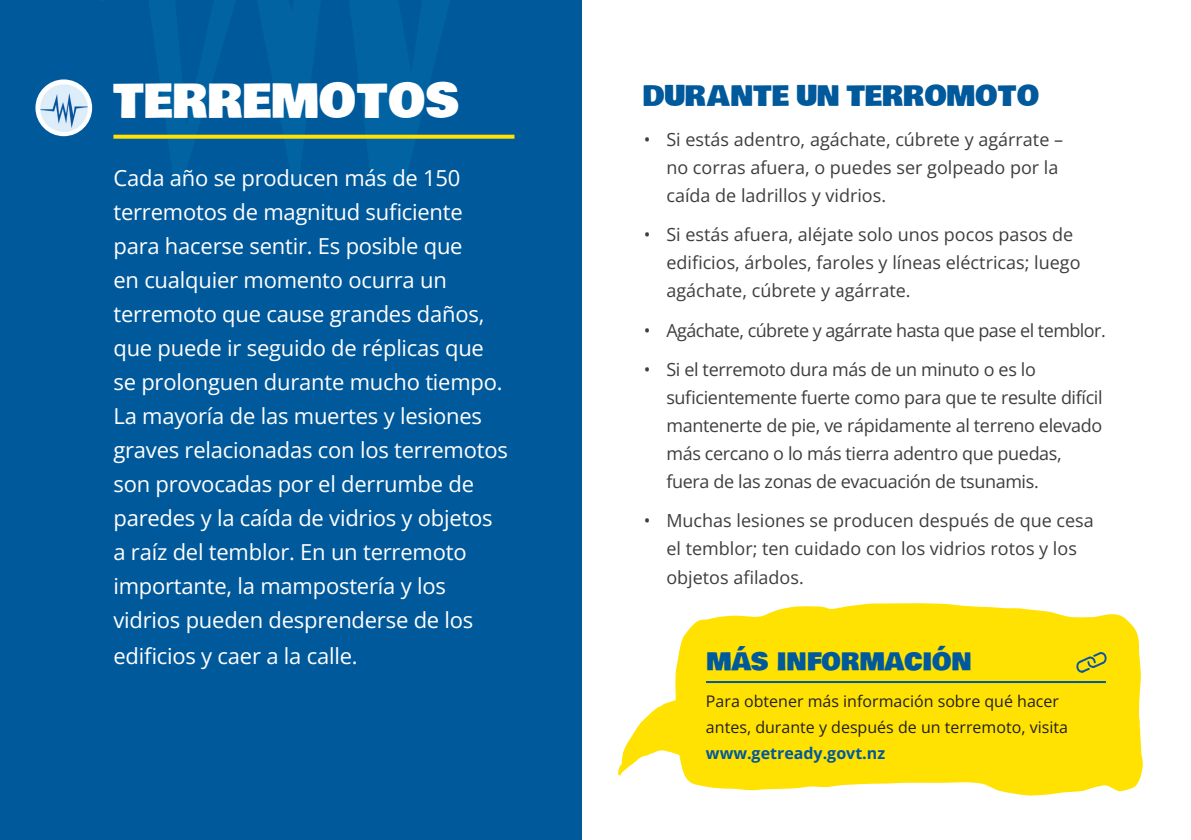
<style>
.page{position:relative;width:1191px;height:840px;background:#fff}
.page>*{position:absolute;margin:0;border:0;box-sizing:border-box;transform-origin:0 0}
.White_headings{font:40px "Bowlby One NZ Regular";color:#fff}
.t1{font:24px "Bowlby One NZ Regular";color:#00599b}
.more_information{font:24px "Bowlby One";color:#00599b}
.Intro{font:22px/34px "Open Sans";letter-spacing:-.01em;color:#fff}
.Bullets{font:18px/28px "Open Sans";color:#3e3e3f}
.Bullets-2{font:18px/28px "Open Sans";letter-spacing:-.02em;color:#3e3e3f}
.Bullets-3{font:18px "Open Sans";letter-spacing:-.03em;color:#3e3e3f}
.Body{font:16px/26px "Open Sans";color:#231f20}
.s1{font-weight:700;color:#00599b}
</style>
<div class="page">
<svg style="left:618px;top:603px;width:524px;height:192px;fill:#ffe201"></svg>
<div style="left:0;top:0;width:581px;height:839px;background:#00599b"></div>
<svg style="left:38px;top:82px;width:477px;height:57px"></svg>
<hr style="left:706px;top:680px;width:400px;height:2px;background:#00599b">
<svg style="left:113px;top:135px;width:401px;height:4px;background:#ebd70c"></svg>
<svg style="left:1076px;top:651px;width:30px;height:21px"></svg>
<img style="left:35px;top:79px;width:57px;height:57px;border-radius:28px">
<p class="White_headings" style="left:113px;top:67px;width:348px">TERREMOTOS</p>
<p class="Intro" style="left:113px;top:160px;width:396px">Cada año se producen más de 150 terremotos de magnitud suficiente para hacerse sentir. Es posible que<br>en cualquier momento ocurra un terremoto que cause grandes daños, que puede ir seguido de réplicas que se prolonguen durante mucho tiempo.<br>La mayoría de las muertes y lesiones graves relacionadas con los terremotos son provocadas por el derrumbe de paredes y la caída de vidrios y objetos a raíz del temblor. En un terremoto importante, la mampostería y los vidrios pueden desprenderse de los</p>
<p class="Intro" style="left:113px;top:638px;width:246px">edificios y caer a la calle.</p>
<h2 class="t1" style="left:643px;top:76px;width:397px">DURANTE UN TERROMOTO</h2>
<p class="Bullets" style="left:666px;top:125px;width:398px;text-indent:-23px">• Si estás adentro, agáchate, cúbrete y agárrate – no corras afuera, o puedes ser golpeado por la caída de ladrillos y vidrios.</p>
<p class="Bullets" style="left:666px;top:220px;width:415px;text-indent:-23px">• Si estás afuera, aléjate solo unos pocos pasos de edificios, árboles, faroles y líneas eléctricas; luego agáchate, cúbrete y agárrate.</p>
<p class="Bullets-3" style="left:643px;top:317px;width:463px">• Agáchate, cúbrete y agárrate hasta que pase el temblor.</p>
<p class="Bullets-2" style="left:666px;top:355px;width:438px;text-indent:-23px">• Si el terremoto dura más de un minuto o es lo suficientemente fuerte como para que te resulte difícil mantenerte de pie, ve rápidamente al terreno elevado más cercano o lo más tierra adentro que puedas, fuera de las zonas de evacuación de tsunamis.</p>
<p class="Bullets" style="left:666px;top:506px;width:429px;text-indent:-23px">• Muchas lesiones se producen después de que cesa el temblor; ten cuidado con los vidrios rotos y los objetos afilados.</p>
<p class="more_information" style="left:706px;top:642px;width:267px">MÁS INFORMACIÓN</p>
<p class="Body" style="left:706px;top:687px;width:363px">Para obtener más información sobre qué hacer antes, durante y después de un terremoto, visita <span class="s1">www.getready.govt.nz</span></p>
</div>
